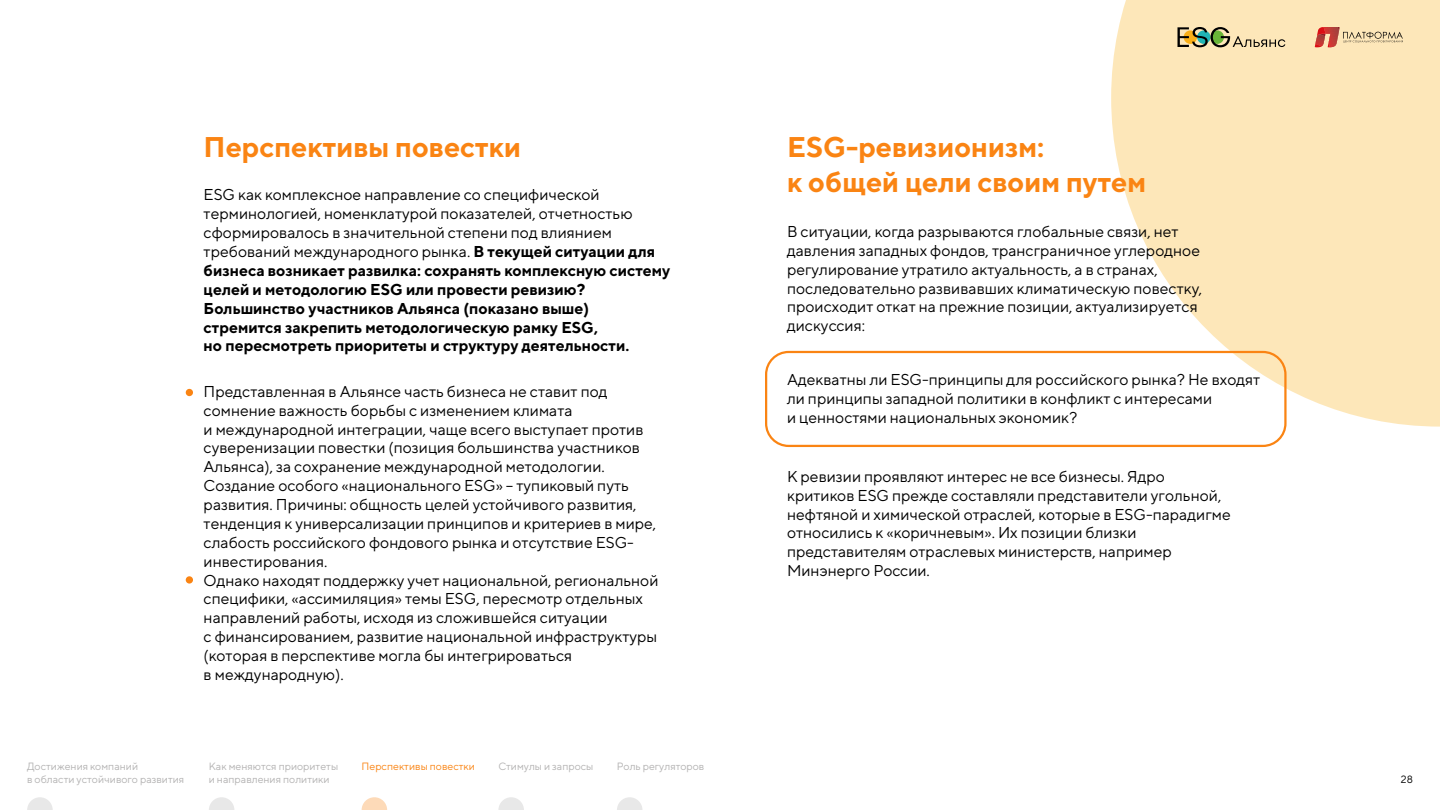
<style>
.page{position:relative;width:1440px;height:810px;background:#fff}
.page>*{position:absolute;margin:0;border:0;box-sizing:border-box;transform-origin:0 0}
.t1{font:700 28.5px/34.2px "TT Norms";color:#fa8413}
.t2{font:15.75px/18.9px "TT Norms";color:#000}
.t3{font:700 15.75px/18.9px "TT Norms";color:#000}
.t4{font:10.57px/12.7px "TT Norms";color:#b3b2b2}
.t5{font:10.57px "TT Norms";color:#fa8413}
.t6{font:10.57px "TT Norms";color:#000}
.s1{font-weight:400}
</style>
<div class="page">
<svg style="left:1111px;top:0;width:329px;height:427px;fill:#fde7b9"></svg>
<div style="left:186px;top:389px;width:7px;height:7px;background:#fa8413;border-radius:50%"></div>
<div style="left:186px;top:576px;width:7px;height:8px;background:#fa8413;border-radius:50%"></div>
<div style="left:765px;top:351px;width:522px;height:96px;border:2px solid #fa8413;border-radius:22px"></div>
<svg style="left:1178px;top:27px;width:107px;height:20px;background:#b1ab80"></svg>
<svg style="left:1315px;top:27px;width:88px;height:20px;background:#deb290"></svg>
<svg style="left:27px;top:797px;width:26px;height:13px"></svg>
<svg style="left:209px;top:797px;width:25px;height:13px"></svg>
<svg style="left:362px;top:797px;width:25px;height:13px"></svg>
<svg style="left:498px;top:797px;width:26px;height:13px"></svg>
<svg style="left:617px;top:797px;width:25px;height:13px"></svg>
<h1 class="t1" style="left:204px;top:130px;width:319px">Перспективы повестки</h1>
<p class="t3" style="left:204px;top:185px;width:468px"><span class="s1">ESG как комплексное направление со специфической терминологией, номенклатурой показателей, отчетностью сформировалось в значительной степени под влиянием требований международного рынка.</span> В текущей ситуации для бизнеса возникает развилка: сохранять комплексную систему целей и методологию ESG или провести ревизию?<br>Большинство участников Альянса (показано выше) стремится закрепить методологическую рамку ESG,<br>но пересмотреть приоритеты и структуру деятельности.</p>
<p class="t2" style="left:204px;top:381px;width:456px">Представленная в Альянсе часть бизнеса не ставит под сомнение важность борьбы с изменением климата<br>и международной интеграции, чаще всего выступает против суверенизации повестки (позиция большинства участников Альянса), за сохранение международной методологии.<br>Создание особого «национального ESG» – тупиковый путь развития. Причины: общность целей устойчивого развития, тенденция к универсализации принципов и критериев в мире, слабость российского фондового рынка и отсутствие ESG&shy;инвестирования.<br>Однако находят поддержку учет национальной, региональной специфики, «ассимиляция» темы ESG, пересмотр отдельных направлений работы, исходя из сложившейся ситуации<br>с финансированием, развитие национальной инфраструктуры (которая в перспективе могла бы интегрироваться<br>в международную).</p>
<p class="t4" style="left:27px;top:760px;width:159px">Достижения компаний<br>в области устойчивого развития</p>
<p class="t4" style="left:209px;top:760px;width:131px">Как меняются приоритеты и направления политики</p>
<p class="t5" style="left:362px;top:760px;width:115px">Перспективы повестки</p>
<p class="t4" style="left:498px;top:760px;width:97px">Стимулы и запросы</p>
<p class="t4" style="left:617px;top:760px;width:89px">Роль регуляторов</p>
<h1 class="t1" style="left:787px;top:130px;width:361px">ESG-ревизионизм:<br>к общей цели своим путем</h1>
<p class="t2" style="left:787px;top:222px;width:417px">В ситуации, когда разрываются глобальные связи, нет давления западных фондов, трансграничное углеродное регулирование утратило актуальность, а в странах, последовательно развивавших климатическую повестку, происходит откат на прежние позиции, актуализируется дискуссия:</p>
<p class="t2" style="left:787px;top:370px;width:475px">Адекватны ли ESG-принципы для российского рынка? Не входят ли принципы западной политики в конфликт с интересами<br>и ценностями национальных экономик?</p>
<p class="t2" style="left:787px;top:466px;width:445px">К ревизии проявляют интерес не все бизнесы. Ядро критиков ESG прежде составляли представители угольной, нефтяной и химической отраслей, которые в ESG-парадигме относились к «коричневым». Их позиции близки представителям отраслевых министерств, например Минэнерго России.</p>
<p class="t6" style="left:1401px;top:773px;width:14px">28</p>
</div>
